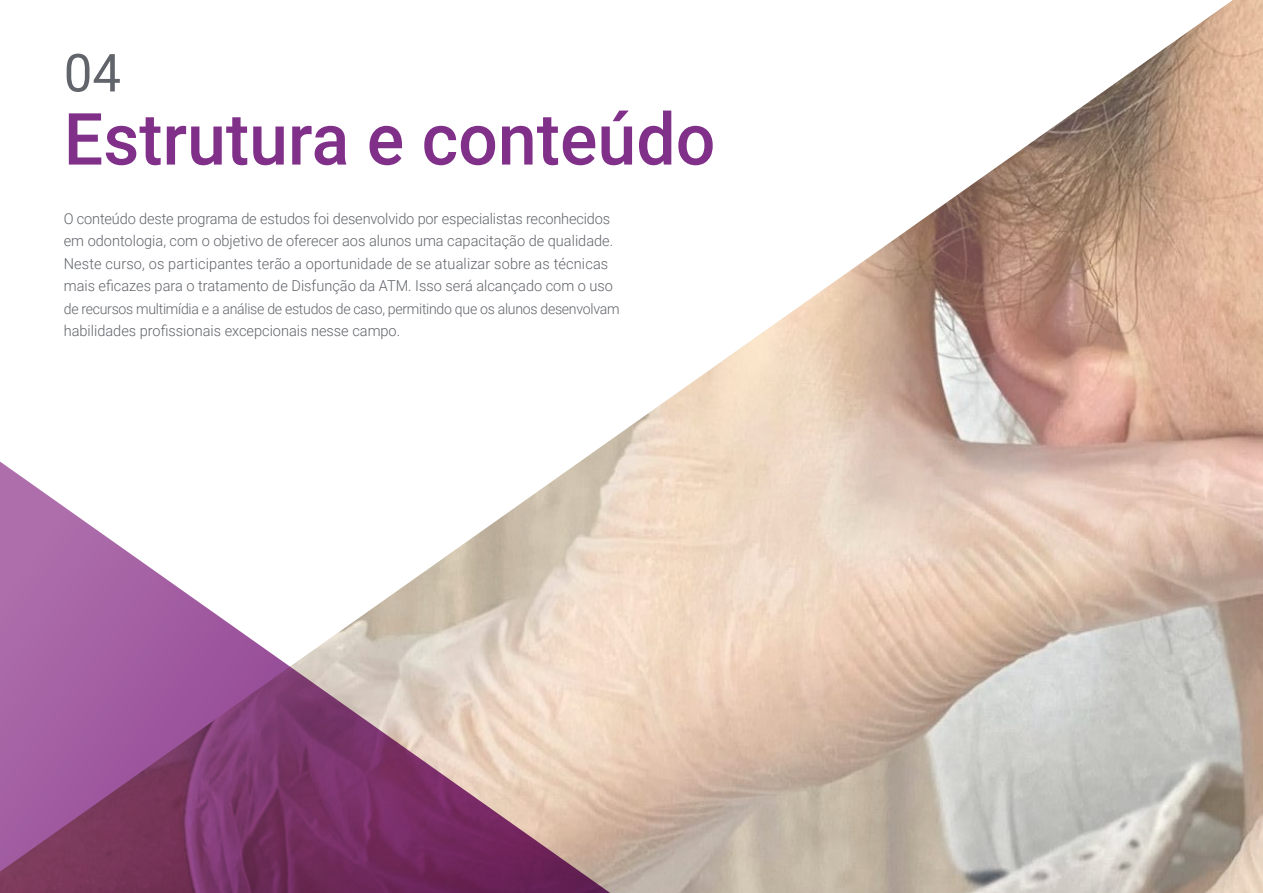
<style>
.page{position:relative;width:1263px;height:893px;background:#fff}
.page>*{position:absolute;margin:0;border:0;box-sizing:border-box;transform-origin:0 0}
.t1{font:500 72px "Roboto";color:#813089}
.t2{font:52.5px "Roboto";color:#61646a}
.t3{font:300 15px/22.5px "Roboto";color:#61646a}
.t4{font:300 14.55px "Roboto";letter-spacing:-.02em;color:#61646a}
</style>
<div class="page">
<img style="left:602px;top:0;width:661px;height:893px">
<svg style="left:0;top:446px;width:640px;height:447px"></svg>
<h2 class="t2" style="left:64px;top:36px;width:59px">04</h2>
<h1 class="t1" style="left:64px;top:89px;width:653px">Estrutura e conteúdo</h1>
<p class="t3" style="left:64px;top:207px;width:551px">O conteúdo deste programa de estudos foi desenvolvido por especialistas reconhecidos em odontologia, com o objetivo de oferecer aos alunos uma capacitação de qualidade.<br>Neste curso, os participantes terão a oportunidade de se atualizar sobre as técnicas mais eficazes para o tratamento de Disfunção da ATM. Isso será alcançado com o uso</p>
<p class="t4" style="left:64px;top:298px;width:557px">de recursos multimídia e a análise de estudos de caso, permitindo que os alunos desenvolvam</p>
<p class="t3" style="left:64px;top:319px;width:338px">habilidades profissionais excepcionais nesse campo.</p>
</div>
